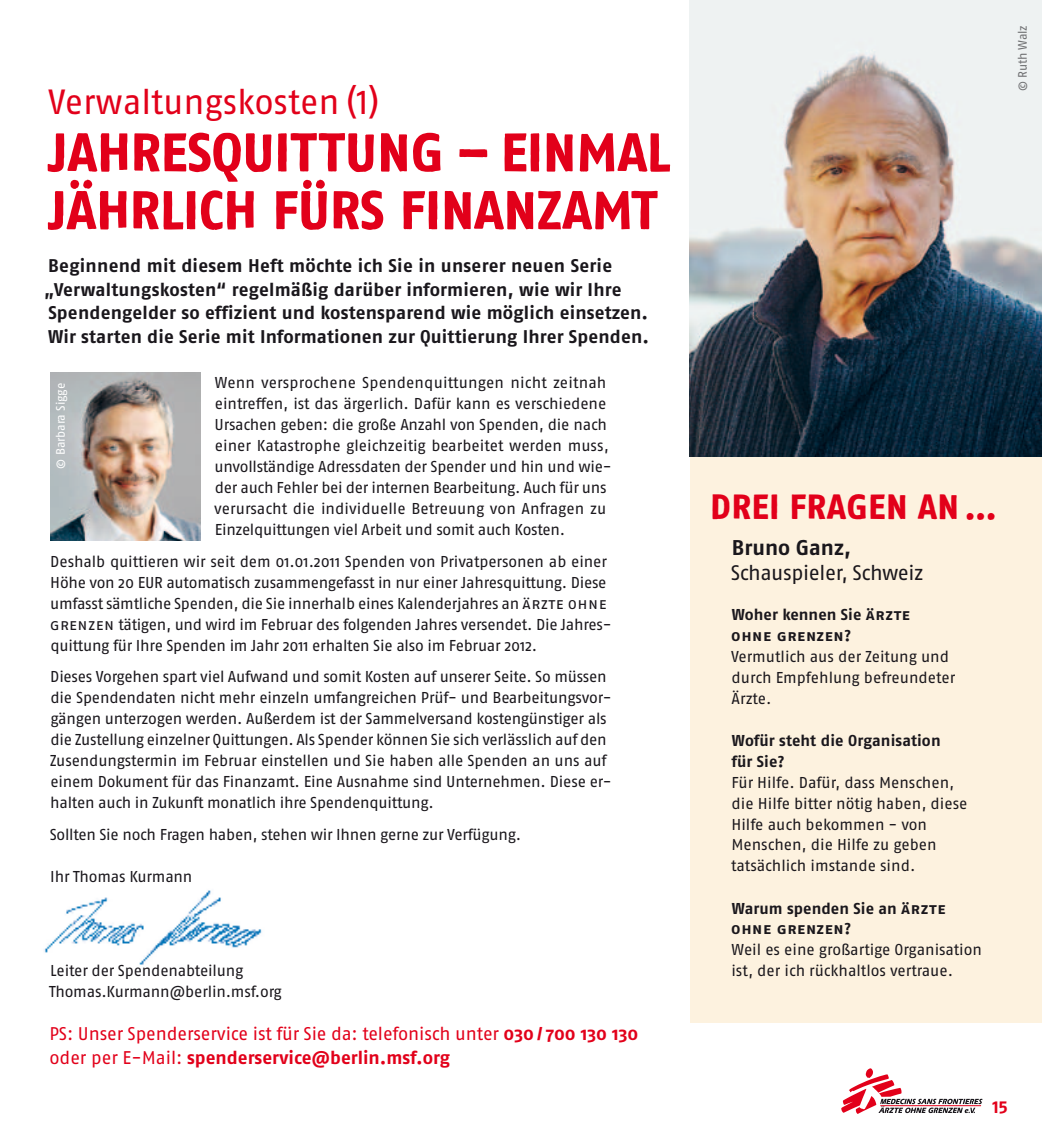
<style>
.page{position:relative;width:1042px;height:1141px;background:#fff}
.page>*{position:absolute;margin:0;border:0;box-sizing:border-box;transform-origin:0 0}
.t1{font:54.25px/57.8px "Fago Rough Bold Lf";color:#e2001a}
.t2{font:35px "Fago OT";color:#e2001a}
.t3{font:35px "Fago Rough Bold Lf";letter-spacing:.02em;color:#e2001a}
.t4{font:700 21.35px "Fago OT";color:#1a171c}
.t5{font:21px "Fago OT";letter-spacing:-.02em;color:#1a171c}
.t6{font:700 18.38px/23.6px "Fago OT";letter-spacing:.01em;color:#1a171c}
.t7{font:18.38px/23.6px "Fago OT";letter-spacing:-.005em;color:#e2001a}
.t8{font:700 17.5px "Fago OT";color:#e2001a}
.t9{font:15.75px/21px "Fago OT";letter-spacing:-.015em;color:#1a171c}
.t10{font:700 15.75px/21px "Fago OT";letter-spacing:.03em;color:#1a171c}
.t11{font:700 15.75px/21px "Fago OT";letter-spacing:.01em;color:#1a171c}
.t12{font:700 15.75px/21px "Fago OT";letter-spacing:.04em;color:#1a171c}
.t13{font:12.25px "Fago OT";color:#fff}
.t14{font:12.25px "Fago OT";color:#707173}
.s1{font-weight:700}
</style>
<div class="page">
<svg style="left:841px;top:1068px;width:141px;height:46px"></svg>
<img style="left:44px;top:890px;width:218px;height:75px">
<div style="left:690px;top:0;width:352px;height:1023px;background:#fdf2df"></div>
<img style="left:690px;top:0;width:352px;height:456px">
<img style="left:51px;top:373px;width:149px;height:168px">
<h2 class="t2" style="left:48px;top:89px;width:333px">Verwaltungskosten (1)</h2>
<h1 class="t1" style="left:48px;top:124px;width:624px">JAHRESQUITTUNG – EINMAL<br>JÄHRLICH FÜRS FINANZAMT</h1>
<p class="t6" style="left:44px;top:257px;width:606px">Beginnend mit diesem Heft möchte ich Sie in unserer neuen Serie „Verwaltungskosten“ regelmäßig darüber informieren, wie wir Ihre Spendengelder so effizient und kostensparend wie möglich einsetzen.<br>Wir starten die Serie mit Informationen zur Quittierung Ihrer Spenden.</p>
<p class="t13" style="left:56px;top:469px;width:87px;rotate:-90deg">© Barbara Sigge</p>
<p class="t9" style="left:214px;top:375px;width:399px">Wenn versprochene Spendenquittungen nicht zeitnah eintreffen, ist das ärgerlich. Dafür kann es verschiedene Ursachen geben: die große Anzahl von Spenden, die nach einer Katastrophe gleichzeitig bearbeitet werden muss, unvollständige Adressdaten der Spender und hin und wie&shy;der auch Fehler bei der internen Bearbeitung. Auch für uns verursacht die individuelle Betreuung von Anfragen zu Einzelquittungen viel Arbeit und somit auch Kosten.</p>
<p class="t9" style="left:50px;top:553px;width:563px">Deshalb quittieren wir seit dem 01.01.2011 Spenden von Privatpersonen ab einer Höhe von 20 EUR automatisch zusammengefasst in nur einer Jahresquittung. Diese umfasst sämtliche Spenden, die Sie innerhalb eines Kalenderjahres an ärzte ohne grenzen tätigen, und wird im Februar des folgenden Jahres versendet. Die Jahres&shy;quittung für Ihre Spenden im Jahr 2011 erhalten Sie also im Februar 2012.</p>
<p class="t9" style="left:50px;top:669px;width:563px">Dieses Vorgehen spart viel Aufwand und somit Kosten auf unserer Seite. So müssen die Spendendaten nicht mehr einzeln umfangreichen Prüf- und Bearbeitungsvor&shy;gängen unterzogen werden. Außerdem ist der Sammelversand kostengünstiger als die Zustellung einzelner Quittungen. Als Spender können Sie sich verlässlich auf den Zusendungstermin im Februar einstellen und Sie haben alle Spenden an uns auf einem Dokument für das Finanzamt. Eine Ausnahme sind Unternehmen. Diese er&shy;halten auch in Zukunft monatlich ihre Spendenquittung.</p>
<p class="t9" style="left:50px;top:826px;width:473px">Sollten Sie noch Fragen haben, stehen wir Ihnen gerne zur Verfügung.</p>
<p class="t9" style="left:50px;top:868px;width:144px">Ihr Thomas Kurmann</p>
<p class="t9" style="left:49px;top:963px;width:234px">Leiter der Spendenabteilung<br>Thomas.Kurmann@berlin.msf.org</p>
<p class="t7" style="left:49px;top:1024px;width:590px">PS: Unser Spenderservice ist für Sie da: telefonisch unter <span class="s1">030 / 700 130 130 </span>oder per E-Mail: <span class="s1">spenderservice@berlin.msf.org</span></p>
<p class="t14" style="left:1018px;top:91px;width:67px;rotate:-90deg">© Ruth Walz</p>
<h2 class="t3" style="left:711px;top:486px;width:288px">DREI FRAGEN AN …</h2>
<h3 class="t4" style="left:732px;top:539px;width:121px">Bruno Ganz,</h3>
<h3 class="t5" style="left:731px;top:565px;width:194px">Schauspieler, Schweiz</h3>
<p class="t12" style="left:731px;top:606px;width:180px">Woher kennen Sie ärzte ohne grenzen?</p>
<p class="t9" style="left:731px;top:648px;width:226px">Vermutlich aus der Zeitung und durch Empfehlung befreundeter<br>Ärzte.</p>
<p class="t11" style="left:731px;top:732px;width:211px">Wofür steht die Organisation für Sie?</p>
<p class="t9" style="left:731px;top:774px;width:238px">Für Hilfe. Dafür, dass Menschen, die Hilfe bitter nötig haben, diese<br>Hilfe auch bekommen - von<br>Menschen, die Hilfe zu geben tatsächlich imstande sind.</p>
<p class="t10" style="left:731px;top:900px;width:216px">Warum spenden Sie an ärzte ohne grenzen?</p>
<p class="t9" style="left:731px;top:942px;width:252px">Weil es eine großartige Organisation ist, der ich rückhaltlos vertraue.</p>
<p class="t8" style="left:992px;top:1101px;width:17px">15</p>
</div>
